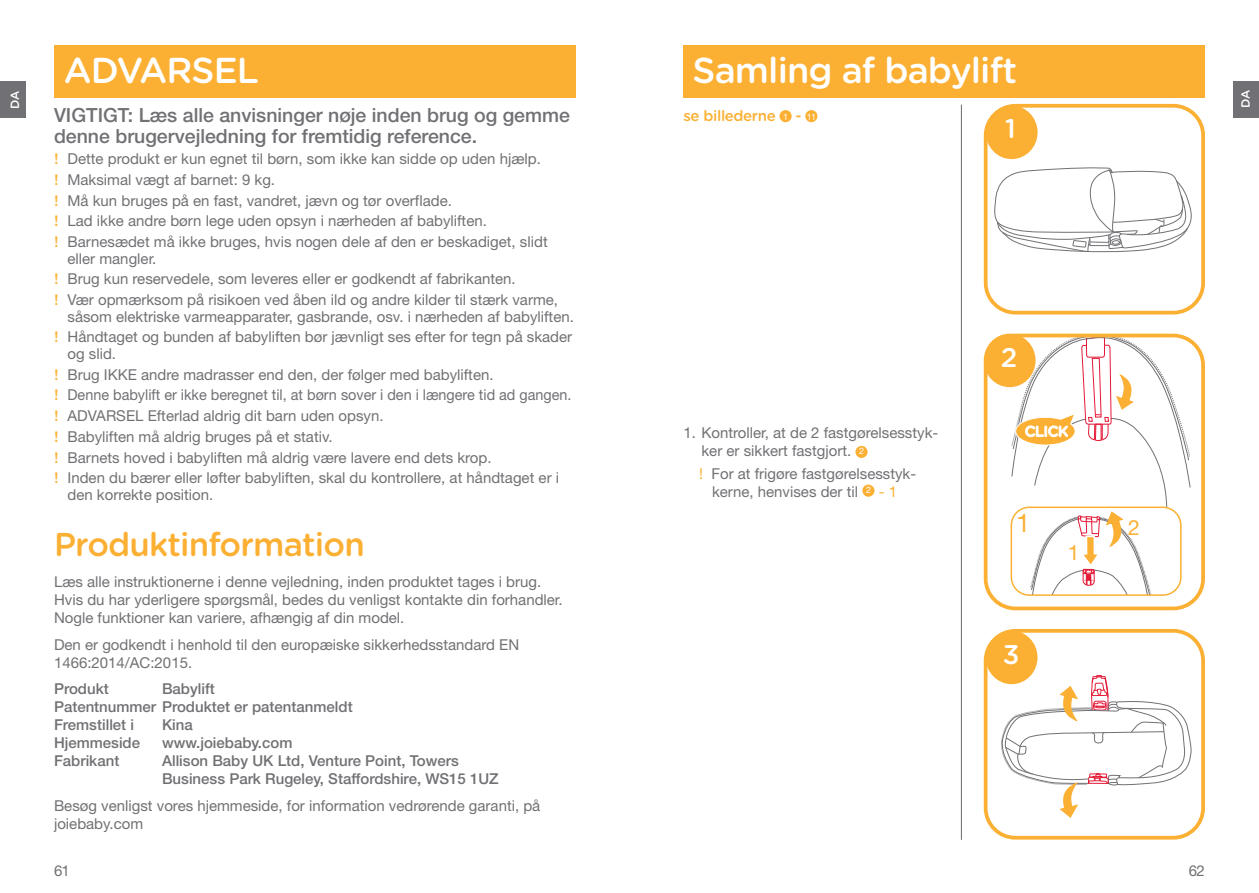
<style>
.page{position:relative;width:1259px;height:893px;background:#fff}
.page>*{position:absolute;margin:0;border:0;box-sizing:border-box;transform-origin:0 0}
.t1{font:500 36px "Gotham Rounded";letter-spacing:-.025em;color:#fff}
.t2{font:500 33px "Gotham Rounded";letter-spacing:-.025em;color:#fbb033}
.t3{font:500 27px "Gotham Rounded";color:#fff}
.t4{font:25.5px "Helvetica Neue LT Std";color:#fbb033}
.t5{font:21px "Helvetica Neue LT Std";color:#fbb033}
.t6{font:500 19.5px/21px "Helvetica Neue LT Std";color:#717074}
.t7{font:15px/20.7px "Helvetica Neue LT Std";color:#717074}
.t8{font:500 15px/18px "Helvetica Neue LT Std";color:#717074}
.t9{font:500 15px "Gotham Rounded";letter-spacing:-.025em;color:#fbb033}
.t10{font:500 12px "Gotham Rounded";color:#fff}
.s1{font-family:"Gotham Rounded";font-weight:500;color:#fbb033}
.s2{font-family:"Helvetica Neue LT Std";font-weight:400;font-size:9px;color:#fff}
.s3{font-size:9px;color:#fff}
.s4{color:#fbb033}
</style>
<div class="page">
<div style="left:0;top:82px;width:25px;height:36px;background:#717074"></div>
<div style="left:1233px;top:82px;width:26px;height:36px;background:#717074"></div>
<div style="left:54px;top:45px;width:521px;height:53px;background:#fbb033"></div>
<div style="left:683px;top:45px;width:522px;height:53px;background:#fbb033"></div>
<svg style="left:994px;top:167px;width:198px;height:86px"></svg>
<div style="left:983px;top:104px;width:222px;height:211px;border:4px solid #fbb033;border-radius:30px"></div>
<div style="left:985px;top:106px;width:52px;height:53px;background:#fbb033;border-radius:50%"></div>
<div style="left:779px;top:110px;width:12px;height:12px;background:#fbb033;border-radius:50%"></div>
<div style="left:805px;top:110px;width:12px;height:12px;background:#fbb033;border-radius:50%"></div>
<hr style="left:961px;top:105px;width:1px;height:735px;background:#717074">
<div style="left:855px;top:446px;width:12px;height:12px;background:#fbb033;border-radius:50%"></div>
<div style="left:862px;top:485px;width:12px;height:12px;background:#fbb033;border-radius:50%"></div>
<div style="left:983px;top:629px;width:222px;height:211px;border:4px solid #fbb033;border-radius:30px"></div>
<div style="left:985px;top:631px;width:52px;height:53px;background:#fbb033;border-radius:50%"></div>
<svg style="left:1000px;top:675px;width:191px;height:143px"></svg>
<div style="left:983px;top:334px;width:222px;height:276px;border:4px solid #fbb033;border-radius:30px"></div>
<div style="left:983px;top:334px;width:52px;height:53px;background:#fbb033;border-radius:50%"></div>
<svg style="left:1011px;top:336px;width:179px;height:260px"></svg>
<h1 class="t1" style="left:692px;top:44px;width:326px">Samling af babylift</h1>
<h3 class="t3" style="left:1005px;top:109px;width:12px">1</h3>
<h1 class="t1" style="left:64px;top:44px;width:197px">ADVARSEL</h1>
<h3 class="t6" style="left:54px;top:105px;width:517px">VIGTIGT: Læs alle anvisninger nøje inden brug og gemme denne brugervejledning for fremtidig reference.</h3>
<p class="t7" style="left:54px;top:148px;width:495px"><span class="s1">!</span> Dette produkt er kun egnet til børn, som ikke kan sidde op uden hjælp. <span class="s1">!</span> Maksimal vægt af barnet: 9 kg.<br><span class="s1">!</span> Må kun bruges på en fast, vandret, jævn og tør overflade.<br><span class="s1">!</span> Lad ikke andre børn lege uden opsyn i nærheden af babyliften.<br><span class="s1">!</span> Barnesædet må ikke bruges, hvis nogen dele af den er beskadiget, slidt</p>
<p class="t7" style="left:54px;top:248px;width:505px;text-indent:14px">eller mangler.<br><span class="s1">!</span> Brug kun reservedele, som leveres eller er godkendt af fabrikanten.<br><span class="s1">!</span> Vær opmærksom på risikoen ved åben ild og andre kilder til stærk varme,</p>
<p class="t7" style="left:54px;top:306px;width:521px;text-align:right">såsom elektriske varmeapparater, gasbrande, osv. i nærheden af babyliften.<br><span class="s1">!</span> Håndtaget og bunden af babyliften bør jævnligt ses efter for tegn på skader</p>
<p class="t7" style="left:54px;top:343px;width:519px;text-indent:14px">og slid.<br><span class="s1">!</span> Brug IKKE andre madrasser end den, der følger med babyliften.<br><span class="s1">!</span> Denne babylift er ikke beregnet til, at børn sover i den i længere tid ad gangen. <span class="s1">!</span> ADVARSEL Efterlad aldrig dit barn uden opsyn.<br><span class="s1">!</span> Babyliften må aldrig bruges på et stativ.<br><span class="s1">!</span> Barnets hoved i babyliften må aldrig være lavere end dets krop.<br><span class="s1">!</span> Inden du bærer eller løfter babyliften, skal du kontrollere, at håndtaget er i</p>
<p class="t7" style="left:68px;top:484px;width:147px">den korrekte position.</p>
<h2 class="t2" style="left:54px;top:521px;width:312px">Produktinformation</h2>
<p class="t7" style="left:54px;top:572px;width:510px;line-height:18.3px">Læs alle instruktionerne i denne vejledning, inden produktet tages i brug.<br>Hvis du har yderligere spørgsmål, bedes du venligst kontakte din forhandler.<br>Nogle funktioner kan variere, afhængig af din model.</p>
<p class="t7" style="left:54px;top:635px;width:467px;line-height:18px">Den er godkendt i henhold til den europæiske sikkerhedsstandard EN<br>1466:2014/AC:2015.</p>
<p class="t8" style="left:54px;top:680px;width:56px">Produkt</p>
<p class="t10" style="left:7px;top:109px;width:20px;rotate:-90deg">DA</p>
<p class="t10" style="left:1237px;top:108px;width:20px;rotate:-90deg">DA</p>
<p class="t9" style="left:683px;top:105px;width:134px">se billederne <span class="s2">1</span> - <span class="s2">11</span></p>
<h3 class="t3" style="left:1001px;top:338px;width:18px">2</h3>
<p class="t7" style="left:701px;top:424px;width:238px;line-height:18px;text-indent:-18px">1. Kontroller, at de 2 fastgørelsesstyk&shy;ker er sikkert fastgjort. <span class="s3">2</span></p>
<p class="t7" style="left:699px;top:464px;width:218px;line-height:18px;text-align:center"><span class="s4">!</span> For at frigøre fastgørelsesstyk&shy;kerne, henvises der til <sup>2</sup> <span class="s4">- 1</span></p>
<h3 class="t4" style="left:1016px;top:508px;width:16px">1</h3>
<h3 class="t5" style="left:1128px;top:515px;width:13px">2</h3>
<h3 class="t5" style="left:1068px;top:540px;width:13px">1</h3>
<h3 class="t3" style="left:1003px;top:635px;width:18px">3</h3>
<p class="t8" style="left:54px;top:680px;width:300px;text-indent:108px">Babylift<br>Patentnummer Produktet er patentanmeldt<br>Fremstillet i</p>
<p class="t8" style="left:162px;top:716px;width:32px">Kina</p>
<p class="t8" style="left:54px;top:734px;width:88px">Hjemmeside</p>
<p class="t8" style="left:162px;top:734px;width:132px">www.joiebaby.com</p>
<p class="t8" style="left:54px;top:752px;width:67px">Fabrikant</p>
<p class="t8" style="left:162px;top:752px;width:338px">Allison Baby UK Ltd, Venture Point, Towers<br>Business Park Rugeley, Staffordshire, WS15 1UZ</p>
<p class="t7" style="left:54px;top:796px;width:488px;line-height:18px">Besøg venligst vores hjemmeside, for information vedrørende garanti, på joiebaby.com</p>
<p class="t7" style="left:54px;top:860px;width:17px">61</p>
<p class="t7" style="left:1188px;top:860px;width:18px">62</p>
</div>
